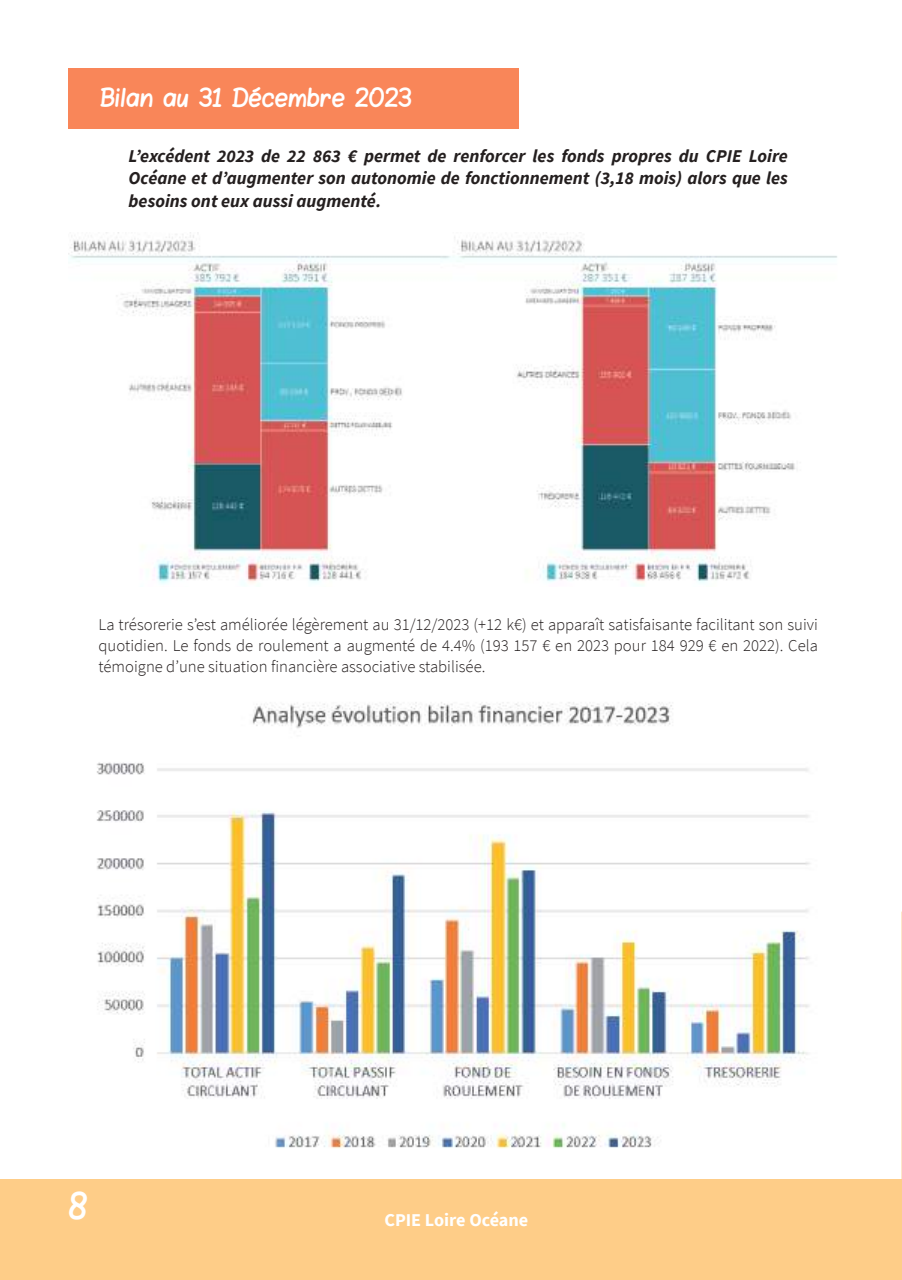
<style>
.page{position:relative;width:902px;height:1280px;background:#fff}
.page>*{position:absolute;margin:0;border:0;box-sizing:border-box;transform-origin:0 0}
.t1{font:27px "Blokletters Viltstift";color:#fff}
.t2{font:19.5px "Blokletters Viltstift";color:#fff}
.t3{font:italic 700 18px/22.5px "Source Sans Pro";color:#241f1f;text-align:justify}
.t4{font:700 18px "Source Sans Pro";color:#fff}
.t5{font:300 16.5px/21px "Source Sans Pro";color:#241f1f;text-align:justify}
</style>
<div class="page">
<div style="left:0;top:1179px;width:901px;height:101px;background:#fecd88"></div>
<svg style="left:901px;top:912px;width:1px;height:274px"></svg>
<div style="left:69px;top:69px;width:450px;height:60px;background:#f98659"></div>
<img style="left:70px;top:232px;width:767px;height:354px">
<img style="left:96px;top:702px;width:714px;height:447px">
<p class="t2" style="left:100px;top:87px;width:313px">Bilan au 31 Décembre 2023</p>
<p class="t3" style="left:129px;top:144px;width:660px">L’excédent 2023 de 22 863 € permet de renforcer les fonds propres du CPIE Loire Océane et d’augmenter son autonomie de fonctionnement (3,18 mois) alors que les besoins ont eux aussi augmenté.</p>
<p class="t5" style="left:99px;top:613px;width:720px">La trésorerie s’est améliorée légèrement au 31/12/2023 (+12 k€) et apparaît satisfaisante facilitant son suivi quotidien. Le fonds de roulement a augmenté de 4.4% (193 157 € en 2023 pour 184 929 € en 2022). Cela témoigne d’une situation financière associative stabilisée.</p>
<h1 class="t1" style="left:69px;top:1192px;width:21px">8</h1>
<p class="t4" style="left:384px;top:1209px;width:145px">CPIE Loire Océane</p>
</div>
